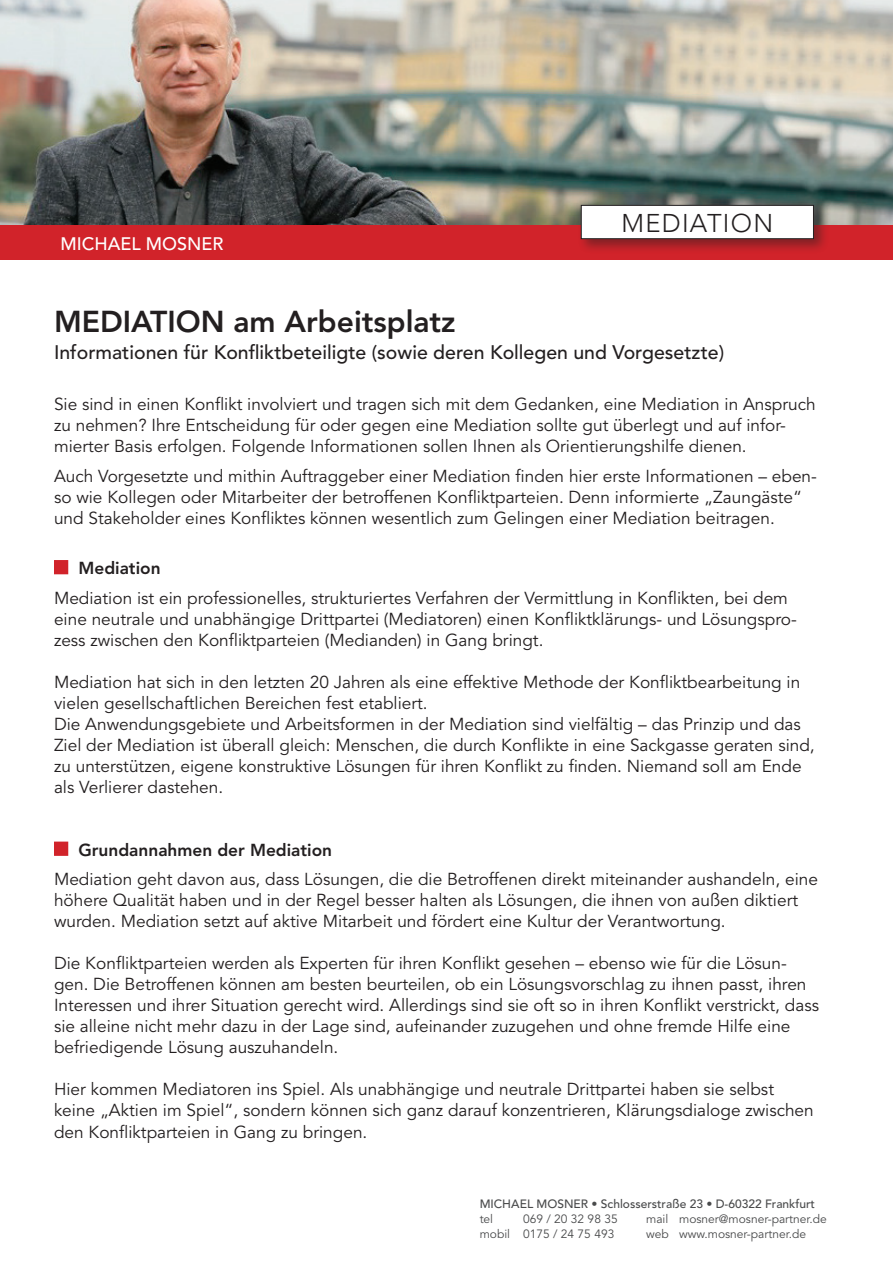
<style>
.page{position:relative;width:893px;height:1263px;background:#fff}
.page>*{position:absolute;margin:0;border:0;box-sizing:border-box;transform-origin:0 0}
.t1{font:800 30px "Avenir";color:#231f20}
.t2{font:300 25.5px "Avenir";letter-spacing:.05em;color:#231f20}
.t3{font:500 19.5px "Avenir";color:#231f20}
.t4{font:500 18px "Avenir";color:#fff}
.t5{font:17.25px/21px "Avenir";color:#231f20}
.t6{font:800 17.25px "Avenir";color:#231f20}
.t7{font:12px "Avenir";color:#494a4b}
.t8{font:500 12px "Avenir";color:#494a4b}
</style>
<div class="page">
<img style="left:0;top:0;width:893px;height:225px">
<div style="left:0;top:225px;width:893px;height:34px;background:#d1232a"></div>
<div style="left:578px;top:202px;width:251px;height:52px;background:#231f20;opacity:.46"></div>
<div style="left:581px;top:205px;width:232px;height:34px;background:#fff"></div>
<div style="left:581px;top:205px;width:233px;height:34px;border:1px solid #231f20"></div>
<div style="left:54px;top:560px;width:14px;height:14px;background:#d1232a"></div>
<div style="left:54px;top:841px;width:14px;height:15px;background:#d1232a;border:2px solid #d1232a"></div>
<p class="t4" style="left:60px;top:233px;width:164px">MICHAEL MOSNER</p>
<h2 class="t2" style="left:622px;top:209px;width:153px">MEDIATION</h2>
<h1 class="t1" style="left:54px;top:304px;width:403px">MEDIATION am Arbeitsplatz</h1>
<p class="t3" style="left:54px;top:341px;width:672px">Informationen für Konfliktbeteiligte (sowie deren Kollegen und Vorgesetzte)</p>
<p class="t5" style="left:54px;top:394px;width:763px">Sie sind in einen Konflikt involviert und tragen sich mit dem Gedanken, eine Mediation in Anspruch zu nehmen? Ihre Entscheidung für oder gegen eine Mediation sollte gut überlegt und auf infor&shy;mierter Basis erfolgen. Folgende Informationen sollen Ihnen als Orientierungshilfe dienen.</p>
<p class="t5" style="left:54px;top:466px;width:764px">Auch Vorgesetzte und mithin Auftraggeber einer Mediation finden hier erste Informationen – eben&shy;so wie Kollegen oder Mitarbeiter der betroffenen Konfliktparteien. Denn informierte „Zaungäste“ und Stakeholder eines Konfliktes können wesentlich zum Gelingen einer Mediation beitragen.</p>
<p class="t6" style="left:78px;top:558px;width:84px">Mediation</p>
<p class="t5" style="left:54px;top:588px;width:744px">Mediation ist ein professionelles, strukturiertes Verfahren der Vermittlung in Konflikten, bei dem eine neutrale und unabhängige Drittpartei (Mediatoren) einen Konfliktklärungs- und Lösungspro&shy;zess zwischen den Konfliktparteien (Medianden) in Gang bringt.</p>
<p class="t5" style="left:54px;top:672px;width:762px">Mediation hat sich in den letzten 20 Jahren als eine effektive Methode der Konfliktbearbeitung in vielen gesellschaftlichen Bereichen fest etabliert.<br>Die Anwendungsgebiete und Arbeitsformen in der Mediation sind vielfältig – das Prinzip und das Ziel der Mediation ist überall gleich: Menschen, die durch Konflikte in eine Sackgasse geraten sind, zu unterstützen, eigene konstruktive Lösungen für ihren Konflikt zu finden. Niemand soll am Ende als Verlierer dastehen.</p>
<p class="t6" style="left:78px;top:840px;width:255px">Grundannahmen der Mediation</p>
<p class="t5" style="left:54px;top:869px;width:765px">Mediation geht davon aus, dass Lösungen, die die Betroffenen direkt miteinander aushandeln, eine höhere Qualität haben und in der Regel besser halten als Lösungen, die ihnen von außen diktiert wurden. Mediation setzt auf aktive Mitarbeit und fördert eine Kultur der Verantwortung.</p>
<p class="t5" style="left:54px;top:953px;width:767px">Die Konfliktparteien werden als Experten für ihren Konflikt gesehen – ebenso wie für die Lösun&shy;gen. Die Betroffenen können am besten beurteilen, ob ein Lösungsvorschlag zu ihnen passt, ihren Interessen und ihrer Situation gerecht wird. Allerdings sind sie oft so in ihren Konflikt verstrickt, dass sie alleine nicht mehr dazu in der Lage sind, aufeinander zuzugehen und ohne fremde Hilfe eine befriedigende Lösung auszuhandeln.</p>
<p class="t5" style="left:54px;top:1079px;width:761px">Hier kommen Mediatoren ins Spiel. Als unabhängige und neutrale Drittpartei haben sie selbst keine „Aktien im Spiel“, sondern können sich ganz darauf konzentrieren, Klärungsdialoge zwischen den Konfliktparteien in Gang zu bringen.</p>
<p class="t8" style="left:480px;top:1196px;width:337px">MICHAEL MOSNER • Schlosserstraße 23 • D-60322 Frankfurt</p>
<p class="t7" style="left:480px;top:1211px;width:15px">tel</p>
<p class="t7" style="left:523px;top:1211px;width:96px">069 / 20 32 98 35</p>
<p class="t7" style="left:646px;top:1211px;width:182px">mail mosner@mosner-partner.de</p>
<p class="t7" style="left:480px;top:1226px;width:136px">mobil 0175 / 24 75 493</p>
<p class="t7" style="left:646px;top:1226px;width:161px">web www.mosner-partner.de</p>
</div>
